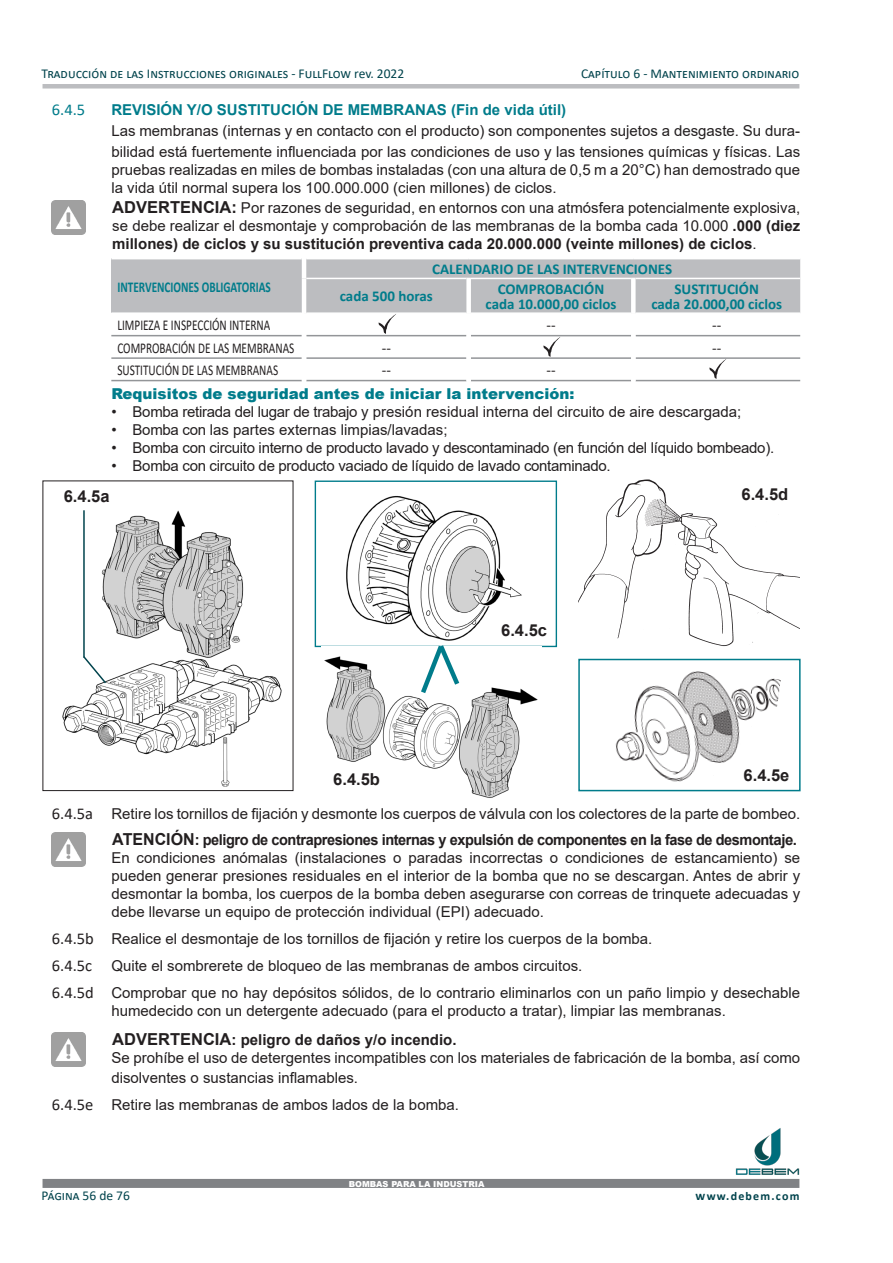
<style>
.page{position:relative;width:893px;height:1263px;background:#fff}
.page>*{position:absolute;margin:0;border:0;box-sizing:border-box;transform-origin:0 0}
.corpo_testo{font:700 16.5px "Arial";color:#231f20}
.t1{font:16.5px "Calibri";color:#007c8b}
.corpo_testo-2{font:15px/18px "Arial";color:#231f20}
.corpo_testo-3{font:15px "Arial";letter-spacing:-.02em;color:#231f20}
.num-tabella{font:700 15px "Calibri";color:#007c8b}
.t2{font:700 15px "Arial";letter-spacing:-.03em;color:#231f20}
.num-tabella-2{font:15px "Calibri";color:#231f20;scale:.75 1}
.corpo_testo-4{font:900 15px "Arial";color:#007c8b}
.t3{font:700 15px "Arial";color:#007c8b}
.t4{font:700 15px "Arial";color:#231f20}
.num-tabella-3{font:700 15px "Calibri";color:#007c8b;scale:.75 1}
.num-tabella-4{font:15px "Calibri";color:#231f20}
.t5{font:13.5px "Calibri";color:#00434c}
.t6{font:700 12px "Calibri";letter-spacing:.1em;color:#00434c}
.t7{font:900 8.25px "Arial";color:#fff}
.s1{font-weight:700;font-size:16.5px}
.s2{font-weight:700}
.s3{font-family:"Calibri";font-size:16.5px}
.s4{font-size:16.5px}
</style>
<div class="page">
<img style="left:346px;top:496px;width:176px;height:144px">
<div style="left:315px;top:480px;width:242px;height:167px;border:1px solid #007c8b"></div>
<img style="left:321px;top:646px;width:221px;height:152px">
<img style="left:62px;top:510px;width:220px;height:277px">
<div style="left:578px;top:659px;width:223px;height:132px;border:2px solid #007c8b"></div>
<hr style="left:83px;top:510px;width:2px;height:147px;background:#00434c">
<svg style="left:82px;top:654px;width:26px;height:31px"></svg>
<svg style="left:417px;top:640px;width:46px;height:58px"></svg>
<img style="left:603px;top:658px;width:178px;height:134px">
<img style="left:578px;top:479px;width:221px;height:168px">
<div style="left:43px;top:1179px;width:756px;height:9px;background:#808285"></div>
<img style="left:735px;top:1128px;width:65px;height:47px">
<div style="left:43px;top:84px;width:756px;height:5px;background:#bcbdc0"></div>
<img style="left:52px;top:200px;width:34px;height:34px">
<div style="left:111px;top:259px;width:193px;height:54px;background:#bcbdc0"></div>
<div style="left:306px;top:259px;width:494px;height:53px;background:#bcbdc0"></div>
<hr style="left:111px;top:335px;width:191px;height:1px;background:#939598">
<hr style="left:111px;top:357px;width:191px;height:2px;background:#939598">
<hr style="left:111px;top:380px;width:191px;height:1px;background:#939598">
<hr style="left:306px;top:335px;width:160px;height:1px;background:#939598">
<hr style="left:471px;top:335px;width:160px;height:1px;background:#939598">
<hr style="left:636px;top:335px;width:164px;height:1px;background:#939598">
<hr style="left:306px;top:357px;width:160px;height:2px;background:#939598">
<hr style="left:471px;top:357px;width:160px;height:2px;background:#939598">
<hr style="left:636px;top:357px;width:164px;height:2px;background:#939598">
<hr style="left:306px;top:380px;width:160px;height:1px;background:#939598">
<hr style="left:471px;top:380px;width:160px;height:1px;background:#939598">
<hr style="left:636px;top:380px;width:164px;height:1px;background:#939598">
<hr style="left:306px;top:278px;width:160px;height:1px;background:#fff">
<hr style="left:471px;top:278px;width:160px;height:1px;background:#fff">
<hr style="left:636px;top:278px;width:164px;height:1px;background:#fff">
<hr style="left:111px;top:312px;width:191px;height:2px;background:#fff">
<hr style="left:302px;top:258px;width:4px;height:20px;background:#fff">
<hr style="left:302px;top:278px;width:4px;height:35px;background:#fff">
<div style="left:466px;top:278px;width:5px;height:35px;background:#fff"></div>
<div style="left:631px;top:278px;width:5px;height:35px;background:#fff"></div>
<img style="left:376px;top:314px;width:21px;height:21px">
<img style="left:540px;top:336px;width:22px;height:21px">
<img style="left:706px;top:359px;width:21px;height:21px">
<img style="left:52px;top:833px;width:34px;height:33px">
<img style="left:52px;top:1032px;width:34px;height:34px">
<p class="t5" style="left:41px;top:64px;width:364px">Traducción de las Instrucciones originales - FullFlow rev. 2022</p>
<p class="t5" style="left:581px;top:64px;width:220px">Capítulo 6 - Mantenimiento ordinario</p>
<p class="t1" style="left:52px;top:98px;width:35px">6.4.5</p>
<p class="t3" style="left:111px;top:99px;width:456px">REVISIÓN Y/O SUSTITUCIÓN DE MEMBRANAS (Fin de vida útil)</p>
<p class="corpo_testo-2" style="left:111px;top:120px;width:690px;line-height:21px">Las membranas (internas y en contacto con el producto) son componentes sujetos a desgaste. Su dura&shy;bilidad está fuertemente influenciada por las condiciones de uso y las tensiones químicas y físicas. Las</p>
<p class="corpo_testo-2" style="left:111px;top:161px;width:690px">pruebas realizadas en miles de bombas instaladas (con una altura de 0,5 m a 20°C) han demostrado que la vida útil normal supera los 100.000.000 (cien millones) de ciclos.</p>
<p class="corpo_testo-2" style="left:112px;top:199px;width:689px;text-align:justify"><span class="s1">ADVERTENCIA:</span> Por razones de seguridad, en entornos con una atmósfera potencialmente explosiva, se debe realizar el desmontaje y comprobación de las membranas de la bomba cada 10.000 <span class="s2">.000 (diez millones) de ciclos y su sustitución preventiva cada 20.000.000 (veinte millones) de ciclos</span>.</p>
<p class="num-tabella-3" style="left:117px;top:276px;width:206px">INTERVENCIONES OBLIGATORIAS</p>
<p class="num-tabella" style="left:432px;top:259px;width:241px">CALENDARIO DE LAS INTERVENCIONES</p>
<p class="num-tabella" style="left:498px;top:278px;width:108px">COMPROBACIÓN</p>
<p class="num-tabella" style="left:486px;top:293px;width:132px">cada 10.000,00 ciclos</p>
<p class="num-tabella" style="left:675px;top:278px;width:86px">SUSTITUCIÓN</p>
<p class="num-tabella" style="left:651px;top:293px;width:132px">cada 20.000,00 ciclos</p>
<p class="num-tabella" style="left:340px;top:286px;width:95px">cada 500 horas</p>
<p class="num-tabella-2" style="left:117px;top:315px;width:206px">LIMPIEZA E INSPECCIÓN INTERNA</p>
<p class="num-tabella-4" style="left:546px;top:315px;width:11px">--</p>
<p class="num-tabella-4" style="left:712px;top:315px;width:11px">--</p>
<p class="num-tabella-2" style="left:117px;top:337px;width:238px">COMPROBACIÓN DE LAS MEMBRANAS</p>
<p class="num-tabella-4" style="left:382px;top:337px;width:11px">--</p>
<p class="num-tabella-4" style="left:712px;top:337px;width:11px">--</p>
<p class="num-tabella-2" style="left:117px;top:360px;width:216px">SUSTITUCIÓN DE LAS MEMBRANAS</p>
<p class="num-tabella-4" style="left:382px;top:360px;width:11px">--</p>
<p class="num-tabella-4" style="left:546px;top:360px;width:11px">--</p>
<p class="corpo_testo-4" style="left:111px;top:383px;width:465px">Requisitos de seguridad antes de iniciar la intervención:</p>
<p class="corpo_testo-2" style="left:111px;top:403px;width:631px">• Bomba retirada del lugar de trabajo y presión residual interna del circuito de aire descargada;</p>
<p class="corpo_testo-2" style="left:111px;top:421px;width:338px">• Bomba con las partes externas limpias/lavadas;</p>
<p class="corpo_testo-3" style="left:111px;top:438px;width:664px">• Bomba con circuito interno de producto lavado y descontaminado (en función del líquido bombeado).</p>
<p class="corpo_testo-3" style="left:111px;top:456px;width:501px">• Bomba con circuito de producto vaciado de líquido de lavado contaminado.</p>
<p class="corpo_testo" style="left:64px;top:484px;width:47px">6.4.5a</p>
<p class="corpo_testo" style="left:333px;top:767px;width:48px">6.4.5b</p>
<p class="corpo_testo" style="left:501px;top:619px;width:47px">6.4.5c</p>
<p class="corpo_testo" style="left:741px;top:483px;width:48px">6.4.5d</p>
<p class="corpo_testo" style="left:744px;top:763px;width:47px">6.4.5e</p>
<p class="corpo_testo-2" style="left:52px;top:805px;width:750px"><span class="s3">6.4.5a</span> Retire los tornillos de fijación y desmonte los cuerpos de válvula con los colectores de la parte de bombeo.</p>
<p class="t2" style="left:112px;top:829px;width:686px"><span class="s4">ATENCIÓN</span>: peligro de contrapresiones internas y expulsión de componentes en la fase de desmontaje.</p>
<p class="corpo_testo-2" style="left:111px;top:849px;width:690px;text-align:justify">En condiciones anómalas (instalaciones o paradas incorrectas o condiciones de estancamiento) se pueden generar presiones residuales en el interior de la bomba que no se descargan. Antes de abrir y desmontar la bomba, los cuerpos de la bomba deben asegurarse con correas de trinquete adecuadas y debe llevarse un equipo de protección individual (EPI) adecuado.</p>
<p class="corpo_testo-2" style="left:52px;top:930px;width:602px"><span class="s3">6.4.5b</span> Realice el desmontaje de los tornillos de fijación y retire los cuerpos de la bomba.</p>
<p class="corpo_testo-2" style="left:52px;top:957px;width:532px"><span class="s3">6.4.5c</span> Quite el sombrerete de bloqueo de las membranas de ambos circuitos.</p>
<p class="corpo_testo-2" style="left:111px;top:984px;width:690px;text-indent:-60px"><span class="s3">6.4.5d</span> Comprobar que no hay depósitos sólidos, de lo contrario eliminarlos con un paño limpio y desechable humedecido con un detergente adecuado (para el producto a tratar), limpiar las membranas.</p>
<p class="t4" style="left:112px;top:1029px;width:346px"><span class="s4">ADVERTENCIA</span>: peligro de daños y/o incendio.</p>
<p class="corpo_testo-2" style="left:111px;top:1048px;width:690px;line-height:19.8px">Se prohíbe el uso de detergentes incompatibles con los materiales de fabricación de la bomba, así como disolventes o sustancias inflamables.</p>
<p class="corpo_testo-2" style="left:52px;top:1095px;width:409px"><span class="s3">6.4.5e</span> Retire las membranas de ambos lados de la bomba.</p>
<p class="t5" style="left:42px;top:1186px;width:90px">Página 56 de 76</p>
<p class="t7" style="left:349px;top:1178px;width:137px">BOMBAS PARA LA INDUSTRIA</p>
<p class="t6" style="left:696px;top:1187px;width:105px">www.debem.com</p>
</div>
